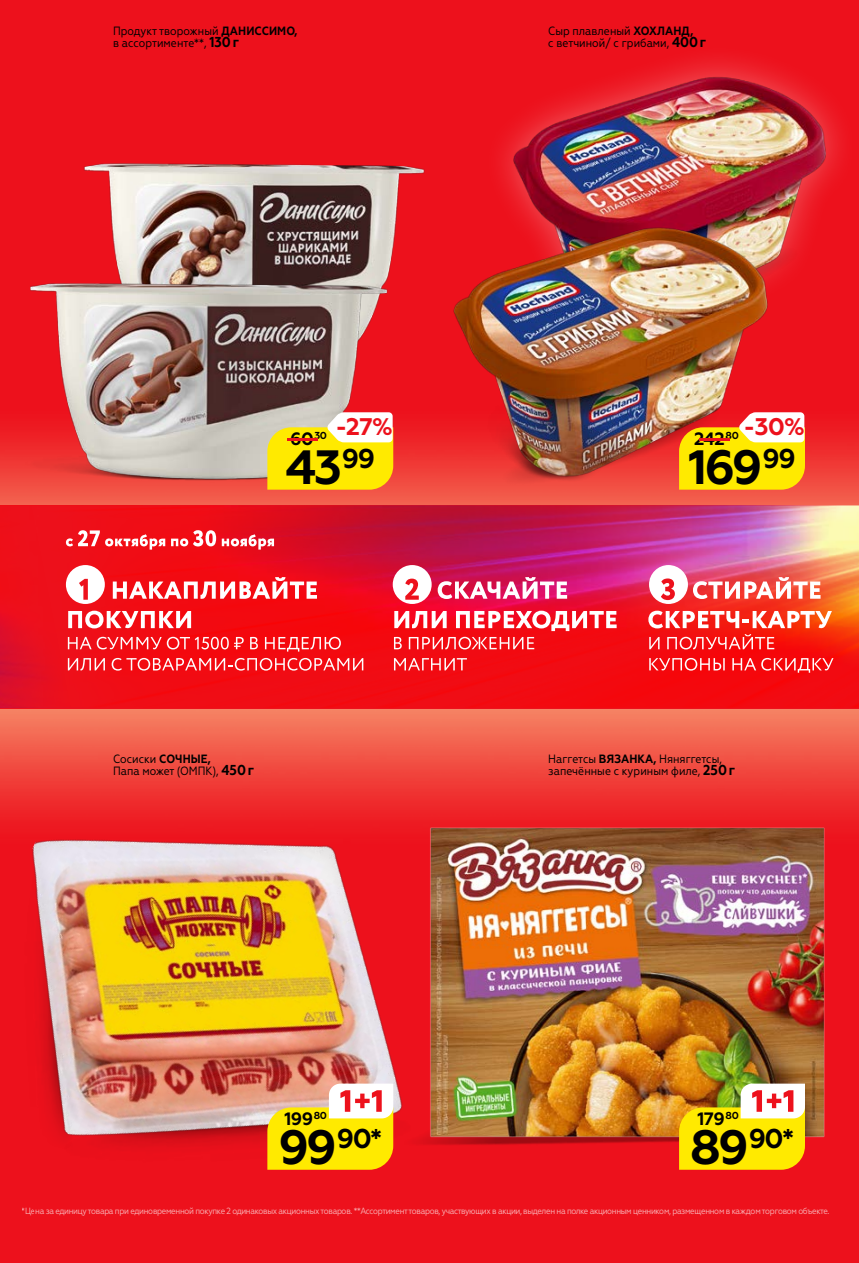
<style>
.page{position:relative;width:859px;height:1263px;background:#ed111c}
.page>*{position:absolute;margin:0;border:0;box-sizing:border-box;transform-origin:0 0}
.t1{font:700 48.15px "Geometria";color:#000}
.t2{font:700 27.15px "Geometria";color:#000}
.t3{font:700 24px "Geometria";color:#ed111c}
.t4{font:700 17.85px "Geometria";letter-spacing:-.03em;color:#000}
.t5{font:12px/12px "Geometria Narrow";color:#000}
.t6{font:9px "Geometria Narrow";letter-spacing:-.04em;color:#fff}
.s1{font-weight:700}
.s2{font-weight:700;font-size:14.4px}
.s3{color:#ed111c}
.s4{font-size:48.15px}
</style>
<div class="page">
<img style="left:0;top:430px;width:859px;height:392px">
<img style="left:8px;top:505px;width:851px;height:203px">
<div style="left:649px;top:565px;width:39px;height:39px;background:#fff;border-radius:50%"></div>
<svg style="left:661px;top:578px;width:14px;height:22px"></svg>
<svg style="left:693px;top:577px;width:127px;height:22px;background:#f48d89"></svg>
<svg style="left:648px;top:611px;width:184px;height:17px"></svg>
<svg style="left:649px;top:637px;width:10px;height:12px"></svg>
<svg style="left:667px;top:634px;width:107px;height:15px"></svg>
<svg style="left:649px;top:658px;width:76px;height:13px"></svg>
<svg style="left:732px;top:658px;width:101px;height:15px"></svg>
<div style="left:393px;top:565px;width:39px;height:39px;background:#fff;border-radius:50%"></div>
<svg style="left:405px;top:579px;width:14px;height:21px"></svg>
<svg style="left:438px;top:577px;width:129px;height:22px;background:#e66e97"></svg>
<svg style="left:394px;top:611px;width:53px;height:17px"></svg>
<svg style="left:456px;top:611px;width:161px;height:20px"></svg>
<svg style="left:394px;top:637px;width:8px;height:12px"></svg>
<svg style="left:409px;top:637px;width:125px;height:12px"></svg>
<svg style="left:394px;top:658px;width:73px;height:12px"></svg>
<div style="left:66px;top:565px;width:39px;height:39px;background:#fff;border-radius:50%"></div>
<svg style="left:79px;top:579px;width:9px;height:21px"></svg>
<svg style="left:113px;top:577px;width:204px;height:22px"></svg>
<svg style="left:68px;top:611px;width:123px;height:17px"></svg>
<svg style="left:68px;top:637px;width:176px;height:12px"></svg>
<svg style="left:250px;top:637px;width:8px;height:12px"></svg>
<svg style="left:265px;top:637px;width:76px;height:15px"></svg>
<svg style="left:68px;top:658px;width:37px;height:12px"></svg>
<svg style="left:112px;top:658px;width:251px;height:13px"></svg>
<svg style="left:66px;top:530px;width:208px;height:20px"></svg>
<img style="left:505px;top:60px;width:329px;height:215px">
<img style="left:83px;top:163px;width:342px;height:105px">
<img style="left:14px;top:430px;width:380px;height:98px">
<img style="left:23px;top:268px;width:372px;height:245px">
<img style="left:512px;top:775px;width:322px;height:370px">
<img style="left:0;top:700px;width:512px;height:449px">
<img style="left:464px;top:485px;width:202px;height:29px">
<img style="left:478px;top:485px;width:281px;height:24px">
<img style="left:446px;top:187px;width:329px;height:298px">
<svg style="left:267px;top:1083px;width:126px;height:87px;background:#f9d641"></svg>
<svg style="left:679px;top:1083px;width:126px;height:87px;background:#f0d12d"></svg>
<svg style="left:267px;top:412px;width:126px;height:78px;background:#f8e746"></svg>
<svg style="left:679px;top:412px;width:126px;height:78px;background:#fad535"></svg>
<h3 class="t5" style="left:113px;top:25px;width:186px">Продукт творожный <span class="s1">ДАНИССИМО, </span>в ассортименте**, <span class="s2">130г</span></h3>
<h3 class="t5" style="left:548px;top:25px;width:159px">Сыр плавленый <span class="s1">ХОХЛАНД,<br></span>с ветчиной/ с грибами, <span class="s2">400г</span></h3>
<h3 class="t3" style="left:336px;top:412px;width:59px">-27%</h3>
<h1 class="t1" style="left:286px;top:438px;width:91px">43<sup>99</sup></h1>
<h3 class="t4" style="left:278px;top:428px;width:51px"><span class="s3">-</span>60<sup>30</sup></h3>
<h3 class="t3" style="left:743px;top:412px;width:63px">-30%</h3>
<h1 class="t1" style="left:688px;top:438px;width:109px">169<sup>99</sup></h1>
<h3 class="t4" style="left:689px;top:428px;width:51px"><span class="s3">-</span>242<sup>80</sup></h3>
<h3 class="t5" style="left:113px;top:753px;width:142px">Сосиски <span class="s1">СОЧНЫЕ,<br></span>Папа может (ОМПК), <span class="s2">450г</span></h3>
<h3 class="t5" style="left:548px;top:753px;width:188px">Наггетсы <span class="s1">ВЯЗАНКА,</span> Няняггетсы, запечённые с куриным филе, <span class="s2">250г</span></h3>
<h3 class="t4" style="left:284px;top:1108px;width:44px">199<sup>80</sup></h3>
<h2 class="t2" style="left:279px;top:1123px;width:105px"><span class="s4">99</span>90*</h2>
<h3 class="t4" style="left:697px;top:1108px;width:43px">179<sup>80</sup></h3>
<h2 class="t2" style="left:690px;top:1123px;width:105px"><span class="s4">89</span>90*</h2>
<p class="t6" style="left:22px;top:1206px;width:809px">*Цена за единицу товара при единовременной покупке 2 одинаковых акционных товаров. **Ассортимент товаров, участвующих в акции, выделен на полке акционным ценником, размещенном в каждом торговом объекте.</p>
</div>
